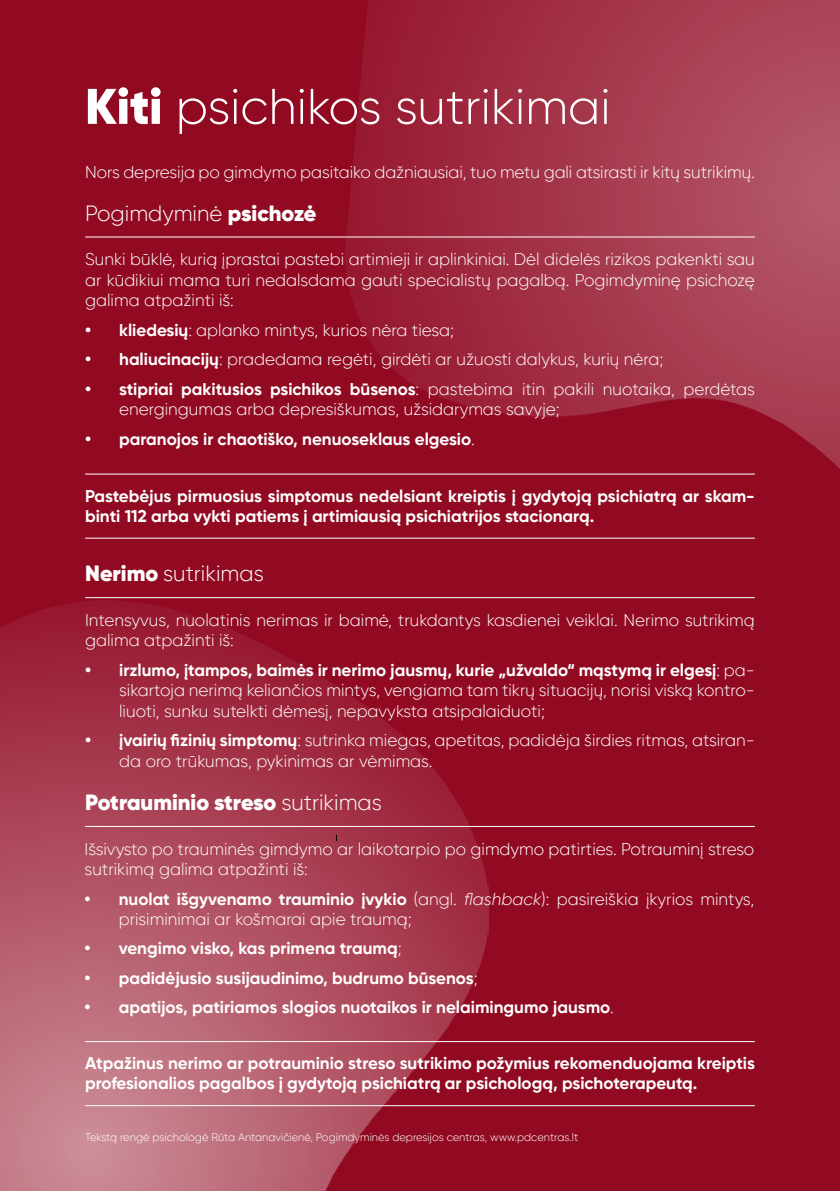
<style>
.page{position:relative;width:840px;height:1191px;background:#fff}
.page>*{position:absolute;margin:0;border:0;box-sizing:border-box;transform-origin:0 0}
.t1{font:300 50px "Gilroy";color:#fff}
.t2{font:300 22px "Gilroy";color:#fff}
.t3{font:900 22px "Gilroy";color:#fff}
.t4{font:300 17px/20.4px "Gilroy";color:#fff}
.t5{font:700 17px/20.4px "Gilroy";color:#fff}
.t6{font:300 11px "Gilroy";color:#fff}
.s1{font-weight:900}
.s2{font-weight:700}
.s3{font-weight:300}
.s4{font-style:italic}
</style>
<div class="page">
<div style="left:0;top:0;width:839px;height:1191px;background:#910a22"></div>
<img style="left:0;top:601px;width:488px;height:590px">
<img style="left:317px;top:0;width:522px;height:539px">
<hr style="left:85px;top:237px;width:669px;height:1px;background:#fff">
<hr style="left:85px;top:474px;width:669px;height:1px;background:#fff">
<hr style="left:85px;top:1041px;width:669px;height:1px;background:#fff">
<hr style="left:85px;top:538px;width:669px;height:1px;background:#fff">
<hr style="left:85px;top:1105px;width:669px;height:1px;background:#fff">
<hr style="left:85px;top:597px;width:669px;height:1px;background:#fff">
<hr style="left:85px;top:826px;width:669px;height:1px;background:#fff">
<h1 class="t1" style="left:85px;top:76px;width:526px"><span class="s1">Kiti</span> psichikos sutrikimai</h1>
<p class="t4" style="left:85px;top:162px;width:670px">Nors depresija po gimdymo pasitaiko dažniausiai, tuo metu gali atsirasti ir kitų sutrikimų.</p>
<p class="t2" style="left:85px;top:199px;width:233px">Pogimdyminė <span class="s1">psichozė</span></p>
<p class="t4" style="left:85px;top:249px;width:670px;text-align:justify">Sunki būklė, kurią įprastai pastebi artimieji ir aplinkiniai. Dėl didelės rizikos pakenkti sau ar kūdikiui mama turi nedalsdama gauti specialistų pagalbą. Pogimdyminę psichozę galima atpažinti iš:</p>
<p class="t4" style="left:85px;top:319px;width:370px"><span class="s2">• kliedesių</span>: aplanko mintys, kurios nėra tiesa;</p>
<p class="t4" style="left:85px;top:349px;width:579px"><span class="s2">• haliucinacijų</span>: pradedama regėti, girdėti ar užuosti dalykus, kurių nėra;</p>
<p class="t4" style="left:119px;top:378px;width:636px;text-indent:-34px"><span class="s2">• stipriai pakitusios psichikos būsenos</span>: pastebima itin pakili nuotaika, perdėtas energingumas arba depresiškumas, užsidarymas savyje;</p>
<p class="t5" style="left:85px;top:428px;width:391px">• paranojos ir chaotiško, nenuoseklaus elgesio<span class="s3">.</span></p>
<p class="t5" style="left:85px;top:485px;width:670px">Pastebėjus pirmuosius simptomus nedelsiant kreiptis į gydytoją psichiatrą ar skam&shy;binti 112 arba vykti patiems į artimiausią psichiatrijos stacionarą.</p>
<p class="t2" style="left:85px;top:560px;width:180px"><span class="s1">Nerimo</span> sutrikimas</p>
<p class="t4" style="left:85px;top:609px;width:670px">Intensyvus, nuolatinis nerimas ir baimė, trukdantys kasdienei veiklai. Nerimo sutrikimą galima atpažinti iš:</p>
<p class="t4" style="left:119px;top:659px;width:636px;text-align:justify;text-indent:-34px"><span class="s2">• irzlumo, įtampos, baimės ir nerimo jausmų, kurie „užvaldo“ mąstymą ir elgesį</span>: pa&shy;sikartoja nerimą keliančios mintys, vengiama tam tikrų situacijų, norisi viską kontro&shy;liuoti, sunku sutelkti dėmesį, nepavyksta atsipalaiduoti;</p>
<p class="t4" style="left:119px;top:730px;width:636px;text-indent:-34px"><span class="s2">• įvairių fizinių simptomų</span>: sutrinka miegas, apetitas, padidėja širdies ritmas, atsiran&shy;da oro trūkumas, pykinimas ar vėmimas.</p>
<p class="t3" style="left:85px;top:788px;width:298px">Potrauminio streso <span class="s3">sutrikimas</span></p>
<p class="t4" style="left:85px;top:838px;width:670px">Išsivysto po trauminės gimdymo ar laikotarpio po gimdymo patirties. Potrauminį streso sutrikimą galima atpažinti iš:</p>
<p class="t4" style="left:119px;top:888px;width:636px;text-indent:-34px"><span class="s2">• nuolat išgyvenamo trauminio įvykio</span> (angl. <span class="s4">flashback</span>): pasireiškia įkyrios mintys, prisiminimai ar košmarai apie traumą;</p>
<p class="t5" style="left:85px;top:938px;width:318px">• vengimo visko, kas primena traumą<span class="s3">;</span></p>
<p class="t5" style="left:85px;top:967px;width:394px">• padidėjusio susijaudinimo, budrumo būsenos<span class="s3">;</span></p>
<p class="t5" style="left:85px;top:997px;width:530px">• apatijos, patiriamos slogios nuotaikos ir nelaimingumo jausmo<span class="s3">.</span></p>
<p class="t5" style="left:85px;top:1052px;width:671px">Atpažinus nerimo ar potrauminio streso sutrikimo požymius rekomenduojama kreiptis profesionalios pagalbos į gydytoją psichiatrą ar psichologą, psichoterapeutą.</p>
<p class="t6" style="left:85px;top:1130px;width:494px">Tekstą rengė psichologė Rūta Antanavičienė, Pogimdyminės depresijos centras, www.pdcentras.lt</p>
</div>
